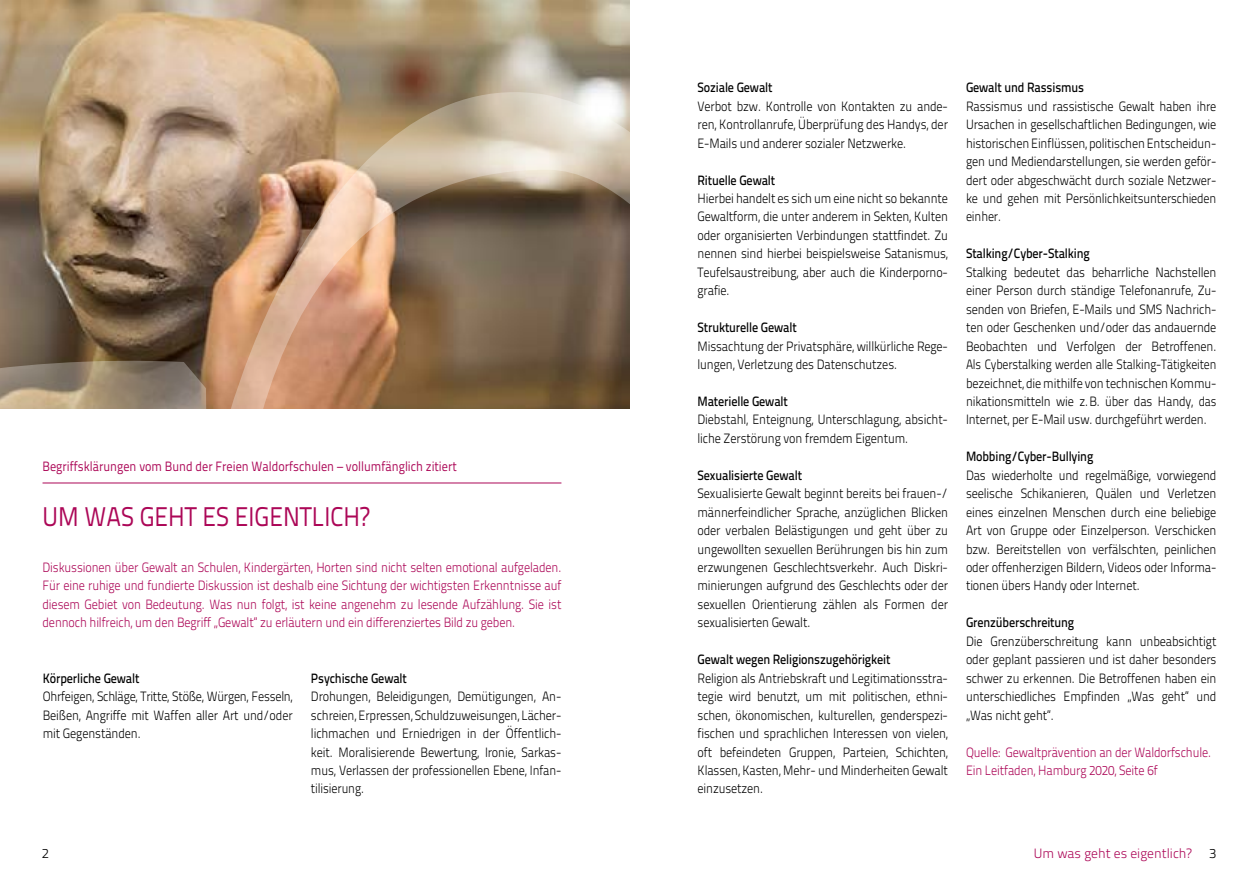
<style>
.page{position:relative;width:1259px;height:893px;background:#fff}
.page>*{position:absolute;margin:0;border:0;box-sizing:border-box;transform-origin:0 0}
.t1{font:27px "Titillium Text 25 L 400 wt";color:#ac0757;scale:.9 1}
.t2{font:13.5px/18.5px "Titillium Text 25 L 250 wt";letter-spacing:-.01em;color:#000;text-align:justify;scale:.9 1}
.t3{font:13.5px/18.5px "Titillium Text 25 L 250 wt";letter-spacing:-.01em;color:#ac0757;scale:.9 1}
.t4{font:13.5px "Titillium Text 25 L 600 wt";letter-spacing:-.01em;color:#000;scale:.9 1}
.t5{font:13.5px "Titillium Text 25 L 400 wt";color:#ac0757;scale:.9 1}
.t6{font:13.5px "Titillium Text 25 L 250 wt";letter-spacing:-.01em;color:#ac0757}
.t7{font:13.5px "Titillium Text 25 L 250 wt";letter-spacing:-.01em;color:#000}
</style>
<div class="page">
<img style="left:0;top:0;width:629px;height:80px">
<svg style="left:0;top:80px;width:630px;height:404px"></svg>
<hr style="left:43px;top:483px;width:518px;height:1px;background:#ac0757">
<p class="t5" style="left:43px;top:456px;width:462px">Begriffsklärungen vom Bund der Freien Waldorfschulen – vollumfänglich zitiert</p>
<h1 class="t1" style="left:43px;top:496px;width:365px">U m was geht es eigentlich?</h1>
<p class="t3" style="left:43px;top:557px;width:578px;text-align:justify">Diskussionen über Gewalt an Schulen, Kindergärten, Horten sind nicht selten emotional aufgeladen.<br>Für eine ruhige und fundierte Diskussion ist deshalb eine Sichtung der wichtigsten Erkenntnisse auf diesem Gebiet von Bedeutung. Was nun folgt, ist keine angenehm zu lesende Aufzählung. Sie ist dennoch hilfreich, um den Begriff „Gewalt“ zu erläutern und ein differenziertes Bild zu geben.</p>
<p class="t4" style="left:43px;top:668px;width:109px">Körperliche Gewalt</p>
<p class="t2" style="left:43px;top:687px;width:279px">Ohrfeigen, Schläge, Tritte, Stöße, Würgen, Fesseln, Beißen, Angriffe mit Waffen aller Art und/oder mit Gegenständen.</p>
<p class="t4" style="left:311px;top:668px;width:108px">Psychische Gewalt</p>
<p class="t2" style="left:311px;top:687px;width:280px">Drohungen, Beleidigungen, Demütigungen, An&shy;schreien, Erpressen, Schuldzuweisungen, Lächer&shy;lichmachen und Erniedrigen in der Öffentlich&shy;keit. Moralisierende Bewertung, Ironie, Sarkas&shy;mus, Verlassen der professionellen Ebene, Infan&shy;tilisierung.</p>
<p class="t4" style="left:697px;top:77px;width:85px">Soziale Gewalt</p>
<p class="t2" style="left:697px;top:96px;width:280px">Verbot bzw. Kontrolle von Kontakten zu ande&shy;ren, Kontrollanrufe, Überprüfung des Handys, der E-Mails und anderer sozialer Netzwerke.</p>
<p class="t4" style="left:697px;top:170px;width:88px">Rituelle Gewalt</p>
<p class="t2" style="left:697px;top:188px;width:280px">Hierbei handelt es sich um eine nicht so bekannte Gewaltform, die unter anderem in Sekten, Kulten oder organisierten Verbindungen stattfindet. Zu nennen sind hierbei beispielsweise Satanismus, Teufelsaustreibung, aber auch die Kinderporno&shy;grafie.</p>
<p class="t4" style="left:697px;top:317px;width:112px">Strukturelle Gewalt</p>
<p class="t2" style="left:697px;top:336px;width:280px">Missachtung der Privatsphäre, willkürliche Rege&shy;lungen, Verletzung des Datenschutzes.</p>
<p class="t4" style="left:697px;top:391px;width:102px">Materielle Gewalt</p>
<p class="t2" style="left:697px;top:410px;width:280px">Diebstahl, Enteignung, Unterschlagung, absicht&shy;liche Zerstörung von fremdem Eigentum.</p>
<p class="t4" style="left:697px;top:465px;width:118px">Sexualisierte Gewalt</p>
<p class="t2" style="left:697px;top:484px;width:280px">Sexualisierte Gewalt beginnt bereits bei frauen-/ männerfeindlicher Sprache, anzüglichen Blicken oder verbalen Belästigungen und geht über zu ungewollten sexuellen Berührungen bis hin zum erzwungenen Geschlechtsverkehr. Auch Diskri&shy;minierungen aufgrund des Geschlechts oder der sexuellen Orientierung zählen als Formen der sexualisierten Gewalt.</p>
<p class="t4" style="left:697px;top:649px;width:216px">Gewalt wegen Religionszugehörigkeit</p>
<p class="t2" style="left:697px;top:668px;width:280px">Religion als Antriebskraft und Legitimationsstra&shy;tegie wird benutzt, um mit politischen, ethni&shy;schen, ökonomischen, kulturellen, genderspezi&shy;fischen und sprachlichen Interessen von vielen, oft befeindeten Gruppen, Parteien, Schichten, Klassen, Kasten, Mehr- und Minderheiten Gewalt einzusetzen.</p>
<p class="t4" style="left:966px;top:77px;width:133px">Gewalt und Rassismus</p>
<p class="t2" style="left:966px;top:96px;width:280px">Rassismus und rassistische Gewalt haben ihre Ursachen in gesellschaftlichen Bedingungen, wie historischen Einflüssen, politischen Entscheidun&shy;gen und Mediendarstellungen, sie werden geför&shy;dert oder abgeschwächt durch soziale Netzwer&shy;ke und gehen mit Persönlichkeitsunterschieden einher.</p>
<p class="t4" style="left:966px;top:243px;width:139px">Stalking/Cyber-Stalking</p>
<p class="t2" style="left:966px;top:262px;width:280px">Stalking bedeutet das beharrliche Nachstellen einer Person durch ständige Telefonanrufe, Zu&shy;senden von Briefen, E-Mails und SMS Nachrich&shy;ten oder Geschenken und/oder das andauernde Beobachten und Verfolgen der Betroffenen.<br>Als Cyberstalking werden alle Stalking-Tätigkeiten bezeichnet, die mithilfe von technischen Kommu&shy;nikationsmitteln wie z.B. über das Handy, das Internet, per E-Mail usw. durchgeführt werden.</p>
<p class="t4" style="left:966px;top:446px;width:143px">Mobbing/Cyber-Bullying</p>
<p class="t2" style="left:966px;top:465px;width:280px">Das wiederholte und regelmäßige, vorwiegend seelische Schikanieren, Quälen und Verletzen eines einzelnen Menschen durch eine beliebige Art von Gruppe oder Einzelperson. Verschicken bzw. Bereitstellen von verfälschten, peinlichen oder offenherzigen Bildern, Videos oder Informa&shy;tionen übers Handy oder Internet.</p>
<p class="t4" style="left:966px;top:612px;width:122px">Grenzüberschreitung</p>
<p class="t2" style="left:966px;top:631px;width:280px">Die Grenzüberschreitung kann unbeabsichtigt oder geplant passieren und ist daher besonders schwer zu erkennen. Die Betroffenen haben ein unterschiedliches Empfinden „Was geht“ und „Was nicht geht“.</p>
<p class="t3" style="left:966px;top:742px;width:274px">Quelle: Gewaltprävention an der Waldorfschule.<br>Ein Leitfaden, Hamburg 2020, Seite 6f</p>
<p class="t7" style="left:42px;top:843px;width:9px">2</p>
<p class="t6" style="left:1033px;top:843px;width:159px">Um was geht es eigentlich?</p>
<p class="t7" style="left:1209px;top:843px;width:9px">3</p>
</div>
